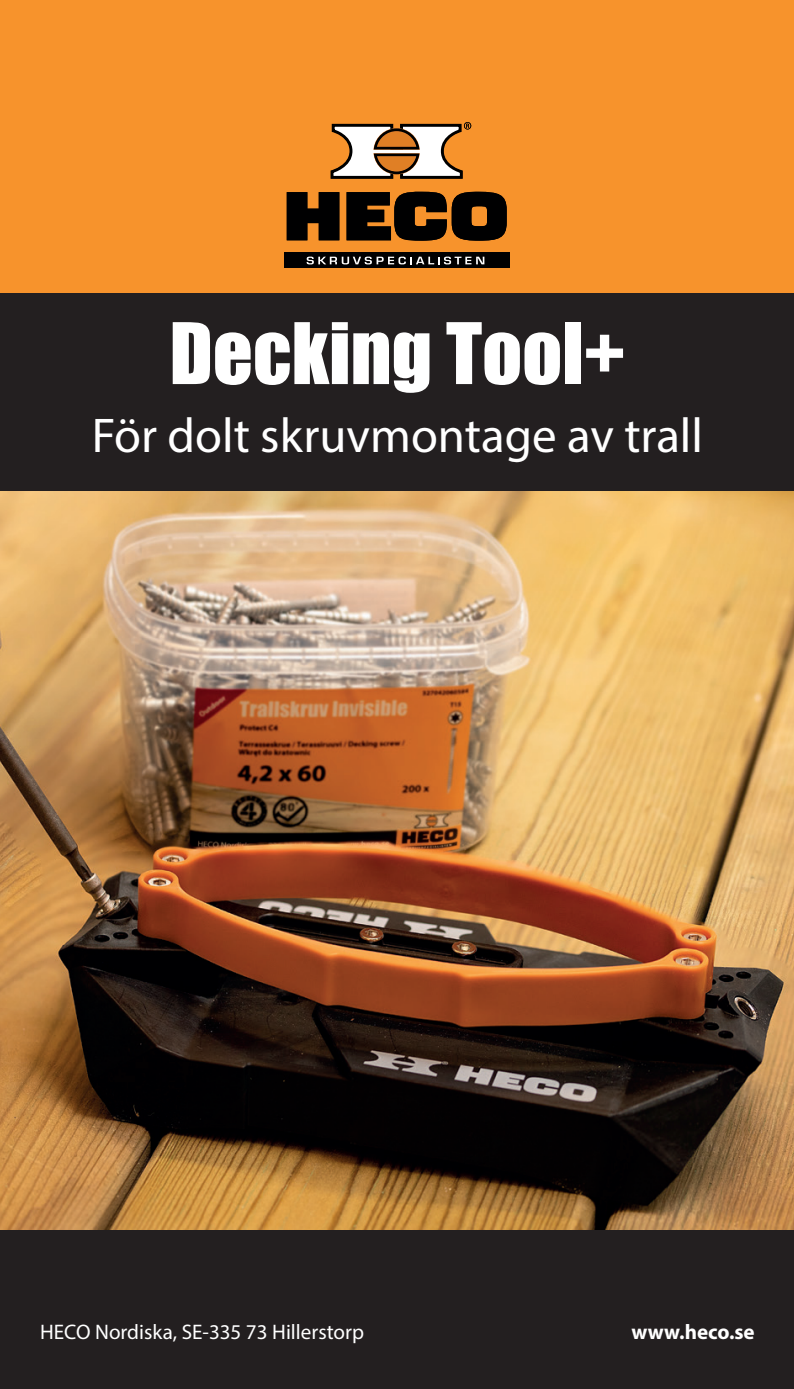
<style>
.page{position:relative;width:794px;height:1389px;background:#fff}
.page>*{position:absolute;margin:0;border:0;box-sizing:border-box;transform-origin:0 0}
.t1{font:78.4px "Impact";color:#fff}
.t2{font:49px "Myriad Pro";color:#fff}
.t3{font:21px "Myriad Pro";color:#fff}
.t4{font:700 21px "Myriad Pro";color:#fff}
</style>
<div class="page">
<img style="left:0;top:491px;width:794px;height:739px">
<div style="left:0;top:0;width:794px;height:293px;background:#f7932c"></div>
<div style="left:0;top:1230px;width:794px;height:159px;background:#231f20"></div>
<div style="left:0;top:293px;width:794px;height:198px;background:#231f20"></div>
<svg style="left:330px;top:122px;width:141px;height:57px"></svg>
<svg style="left:287px;top:192px;width:52px;height:48px;background:#231507"></svg>
<svg style="left:346px;top:192px;width:161px;height:49px"></svg>
<div style="left:285px;top:253px;width:225px;height:15px;background:#000001"></div>
<svg style="left:307px;top:257px;width:177px;height:8px"></svg>
<h1 class="t1" style="left:169px;top:292px;width:457px">Decking Tool+</h1>
<h2 class="t2" style="left:92px;top:406px;width:613px">För dolt skruvmontage av trall</h2>
<p class="t3" style="left:40px;top:1319px;width:325px">HECO Nordiska, SE-335 73 Hillerstorp</p>
<p class="t4" style="left:631px;top:1318px;width:125px">www.heco.se</p>
</div>
